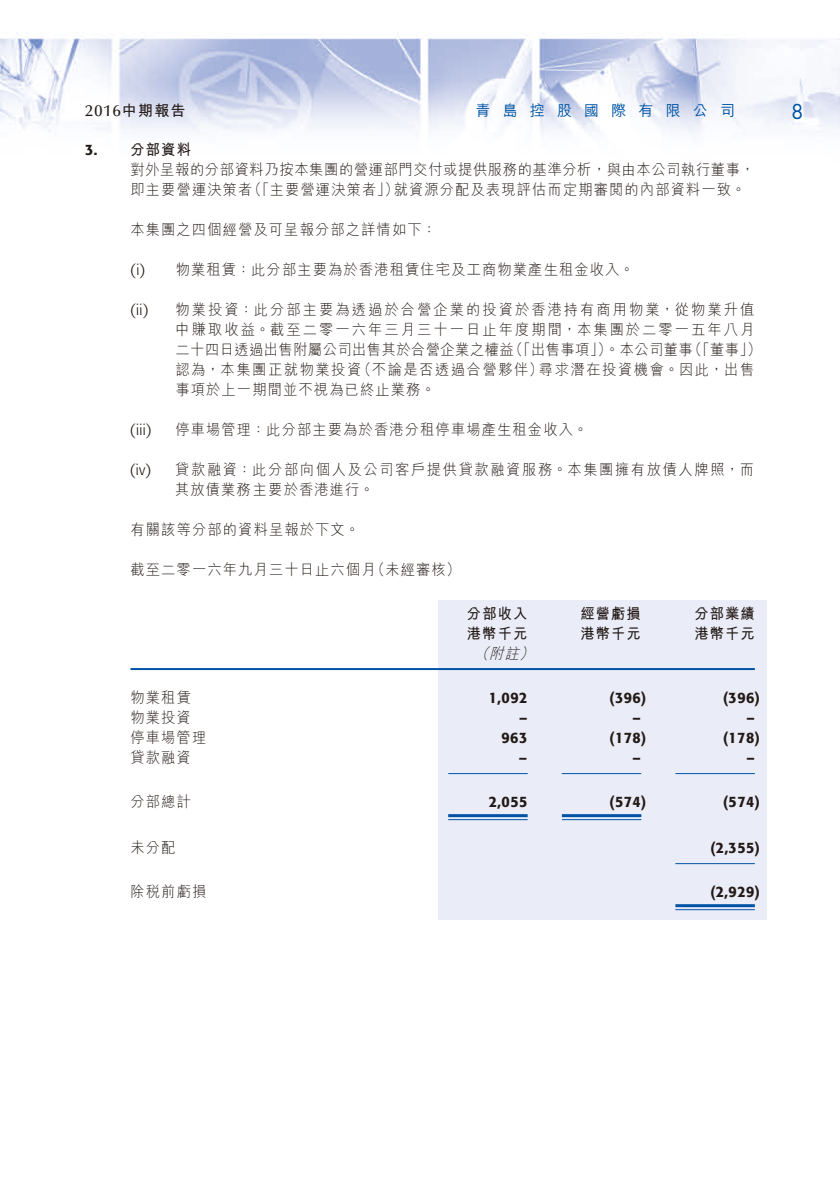
<style>
.page{position:relative;width:840px;height:1191px;background:#fff}
.page>*{position:absolute;margin:0;border:0;box-sizing:border-box;transform-origin:0 0}
.t1{font:20px "Futura Std";color:#0053a5}
.t2{font:500 16px "Optima LT Std";color:#231916}
.t3{font:300 15px/20px "M Hei HK";letter-spacing:.08em;color:#231916;scale:.95 1}
.t4{font:300 15px/20px "M Hei HK";letter-spacing:.145em;color:#231916;scale:.95 1}
.t5{font:500 15px "Formata";letter-spacing:.03em;color:#231916;scale:.95 1}
.t6{font:300 15px/20px "M Hei HK";letter-spacing:.045em;color:#231916;scale:.95 1}
.t7{font:300 15px "M Hei HK";letter-spacing:.03em;color:#231916;scale:.95 1}
.t8{font:300 15px "M Hei HK";letter-spacing:.115em;color:#231916;scale:.95 1}
.t9{font:700 15px "M Hei HK";letter-spacing:.08em;color:#231916;scale:.95 1}
.t10{font:300 15px "M Hei HK";letter-spacing:.11em;color:#231916;scale:.95 1}
.t11{font:300 15px "Formata";color:#231916;scale:.95 1}
.t12{font:500 15px "M Hei HK";letter-spacing:.81em;color:#0053a5}
.t13{font:italic 300 15px "M Hei HK";color:#231916;scale:.95 1}
.s1{font-family:"M Hei HK";font-weight:700;font-size:15px}
</style>
<div class="page">
<img style="left:0;top:33px;width:839px;height:887px">
<div style="left:438px;top:600px;width:327px;height:320px;background:#eaedf7"></div>
<hr style="left:130px;top:668px;width:624px;height:2px;background:#0053a5">
<hr style="left:448px;top:773px;width:79px;height:1px;background:#0053a5">
<hr style="left:561px;top:773px;width:80px;height:1px;background:#0053a5">
<hr style="left:675px;top:773px;width:79px;height:1px;background:#0053a5">
<hr style="left:448px;top:814px;width:79px;height:3px;background:#0053a5">
<hr style="left:448px;top:819px;width:79px;height:1px;background:#0053a5">
<hr style="left:561px;top:814px;width:80px;height:3px;background:#0053a5">
<hr style="left:561px;top:819px;width:80px;height:1px;background:#0053a5">
<hr style="left:675px;top:863px;width:79px;height:1px;background:#0053a5">
<hr style="left:675px;top:904px;width:79px;height:3px;background:#0053a5">
<hr style="left:675px;top:909px;width:79px;height:1px;background:#0053a5">
<p class="t2" style="left:85px;top:102px;width:102px">2016<span class="s1">中期報告</span></p>
<p class="t9" style="left:130px;top:139px;width:65px">分部資料</p>
<p class="t5" style="left:85px;top:141px;width:14px">3.</p>
<p class="t12" style="left:475px;top:100px;width:261px">青島控股國際有限公司</p>
<p class="t6" style="left:393px;top:159px;width:381px;text-indent:-263px">對外呈報的分部資料乃按本集團的營運部門交付或提供服務的基準分析，與由本公司執行董事，就資源分配及表現評估而定期審閱的內部資料一致。</p>
<p class="t3" style="left:247px;top:179px;width:160px">（「主要營運決策者」）</p>
<p class="t3" style="left:130px;top:179px;width:130px">即主要營運決策者</p>
<p class="t3" style="left:130px;top:219px;width:323px">本集團之四個經營及可呈報分部之詳情如下：</p>
<p class="t3" style="left:175px;top:259px;width:484px">物業租賃：此分部主要為於香港租賃住宅及工商物業產生租金收入。</p>
<p class="t11" style="left:130px;top:261px;width:17px">)i(</p>
<p class="t11" style="left:130px;top:301px;width:21px">( )i i</p>
<p class="t11" style="left:130px;top:421px;width:24px">(iii)</p>
<p class="t11" style="left:130px;top:461px;width:24px">(iv)</p>
<p class="t4" style="left:175px;top:299px;width:610px">物業投資：此分部主要為透過於合營企業的投資於香港持有商用物業，從物業升值</p>
<p class="t4" style="left:687px;top:319px;width:79px;text-indent:-512px">中賺取收益。截至二零一六年三月三十一日止年度期間，本集團於二零一五年八月（「董事 (「</p>
<p class="t7" style="left:508px;top:339px;width:195px">（「出售事項」）。本公司董事</p>
<p class="t7" style="left:175px;top:339px;width:357px">二十四日透過出售附屬公司出售其於合營企業之權益</p>
<p class="t10" style="left:357px;top:359px;width:197px">（不論是否透過合營夥伴）</p>
<p class="t10" style="left:538px;top:359px;width:228px">尋求潛在投資機會。因此，出售</p>
<p class="t3" style="left:175px;top:359px;width:275px">認為，本集團正就物業投資<br>事項於上一期間並不視為已終止業務。</p>
<p class="t3" style="left:175px;top:419px;width:435px">停車場管理：此分部主要為於香港分租停車場產生租金收入。</p>
<p class="t8" style="left:175px;top:459px;width:610px">貸款融資：此分部向個人及公司客戶提供貸款融資服務。本集團擁有放債人牌照，而</p>
<p class="t3" style="left:175px;top:479px;width:211px">其放債業務主要於香港進行。</p>
<p class="t3" style="left:130px;top:519px;width:242px">有關該等分部的資料呈報於下文。</p>
<p class="t3" style="left:370px;top:559px;width:96px">（未經審核(</p>
<p class="t3" style="left:130px;top:559px;width:259px">截至二零一六年九月三十日止六個月</p>
<p class="t3" style="left:130px;top:687px;width:65px">物業租賃</p>
<p class="t3" style="left:130px;top:707px;width:65px">物業投資</p>
<p class="t3" style="left:130px;top:727px;width:81px">停車場管理</p>
<p class="t3" style="left:130px;top:747px;width:65px">貸款融資</p>
<p class="t3" style="left:130px;top:791px;width:65px">分部總計</p>
<p class="t3" style="left:130px;top:837px;width:49px">未分配</p>
<p class="t3" style="left:130px;top:881px;width:81px">除稅前虧損</p>
<p class="t9" style="left:466px;top:603px;width:65px">分部收入</p>
<p class="t9" style="left:466px;top:623px;width:65px">港幣千元</p>
<p class="t13" style="left:519px;top:643px;width:22px">(</p>
<p class="t13" style="left:474px;top:643px;width:22px">（</p>
<p class="t13" style="left:489px;top:643px;width:38px">附註</p>
<p class="t5" style="left:488px;top:689px;width:42px">1,092</p>
<p class="t5" style="left:518px;top:709px;width:10px">–</p>
<p class="t5" style="left:501px;top:729px;width:29px">963</p>
<p class="t5" style="left:518px;top:749px;width:10px">–</p>
<p class="t5" style="left:488px;top:793px;width:42px">2,055</p>
<p class="t9" style="left:580px;top:603px;width:65px">經營虧損</p>
<p class="t9" style="left:694px;top:603px;width:65px">分部業績</p>
<p class="t9" style="left:580px;top:623px;width:65px">港幣千元</p>
<p class="t9" style="left:694px;top:623px;width:65px">港幣千元</p>
<p class="t5" style="left:609px;top:689px;width:40px">)396(</p>
<p class="t5" style="left:722px;top:689px;width:40px">)396(</p>
<p class="t5" style="left:632px;top:709px;width:10px">–</p>
<p class="t5" style="left:746px;top:709px;width:10px">–</p>
<p class="t5" style="left:609px;top:729px;width:40px">)178(</p>
<p class="t5" style="left:722px;top:729px;width:40px">)178(</p>
<p class="t5" style="left:632px;top:749px;width:10px">–</p>
<p class="t5" style="left:746px;top:749px;width:10px">–</p>
<p class="t5" style="left:609px;top:793px;width:40px">)574(</p>
<p class="t5" style="left:722px;top:793px;width:40px">)574(</p>
<p class="t5" style="left:710px;top:839px;width:53px">)2,355(</p>
<p class="t5" style="left:710px;top:883px;width:53px">)2,929(</p>
<h1 class="t1" style="left:790px;top:99px;width:14px">8</h1>
</div>
